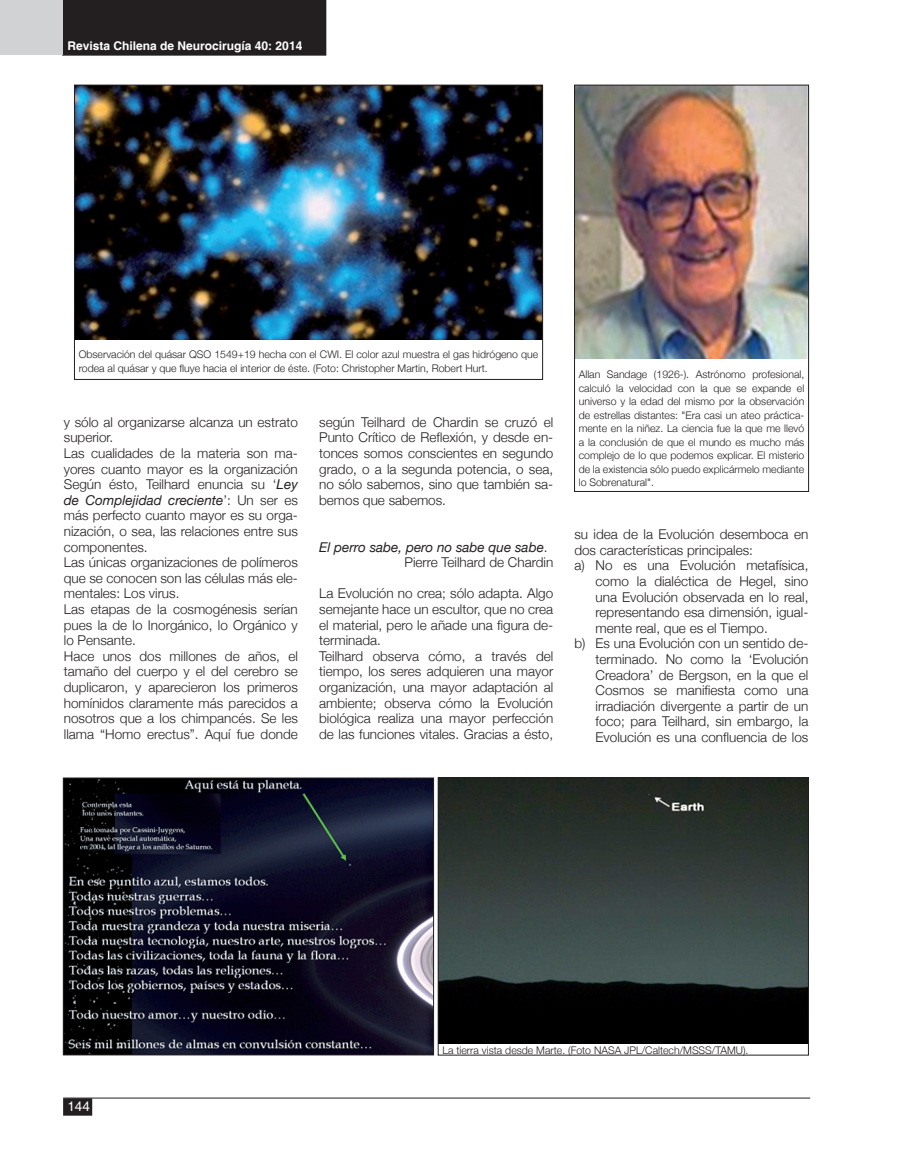
<style>
.page{position:relative;width:915px;height:1170px;background:#fff}
.page>*{position:absolute;margin:0;border:0;box-sizing:border-box;transform-origin:0 0}
.t1{font:300 13.5px/15.6px "Helvetica Neue";color:#231f20;text-align:justify}
.t2{font:italic 13.5px "Helvetica Neue";color:#231f20}
.t3{font:13.5px "Helvetica";color:#fff}
.t4{font:700 12px "Helvetica";color:#fff}
.t5{font:300 10.5px/13.5px "Helvetica Neue";color:#231f20}
.s1{font-weight:400;font-style:italic}
.s2{font-weight:300;font-style:normal}
</style>
<div class="page">
<div style="left:64px;top:1098px;width:27px;height:16px;background:#231f20"></div>
<div style="left:63px;top:1098px;width:29px;height:17px;border:2px solid #231f20"></div>
<hr style="left:63px;top:1097px;width:747px;height:1px;background:#231f20">
<div style="left:62px;top:0;width:264px;height:56px;background:#231f20"></div>
<div style="left:0;top:0;width:62px;height:55px;background:#d1d2d4"></div>
<img style="left:76px;top:87px;width:464px;height:252px">
<div style="left:74px;top:85px;width:468px;height:294px;border:1px solid #231f20"></div>
<img style="left:576px;top:87px;width:230px;height:272px">
<div style="left:574px;top:85px;width:234px;height:406px;border:1px solid #231f20"></div>
<img style="left:65px;top:779px;width:366px;height:273px">
<div style="left:63px;top:777px;width:370px;height:277px;border:1px solid #231f20"></div>
<img style="left:440px;top:779px;width:366px;height:264px">
<div style="left:438px;top:777px;width:370px;height:278px;border:1px solid #231f20"></div>
<p class="t4" style="left:67px;top:39px;width:236px">Revista Chilena de Neurocirugía 40: 2014</p>
<p class="t5" style="left:79px;top:347px;width:461px">Observación del quásar QSO 1549+19 hecha con el CWI. El color azul muestra el gas hidrógeno que rodea al quásar y que fluye hacia el interior de éste. (Foto: Christopher Martin, Robert Hurt.</p>
<p class="t1" style="left:64px;top:413px;width:235px">y sólo al organizarse alcanza un estrato superior.</p>
<p class="t1" style="left:64px;top:444px;width:235px">Las cualidades de la materia son ma&shy;yores cuanto mayor es la organización Según ésto, Teilhard enuncia su ‘<span class="s1">Ley de Complejidad creciente</span>’: Un ser es más perfecto cuanto mayor es su orga&shy;nización, o sea, las relaciones entre sus componentes.</p>
<p class="t1" style="left:64px;top:554px;width:235px">Las únicas organizaciones de polímeros que se conocen son las células más ele&shy;mentales: Los virus.</p>
<p class="t1" style="left:64px;top:600px;width:235px">Las etapas de la cosmogénesis serían pues la de lo Inorgánico, lo Orgánico y lo Pensante.</p>
<p class="t1" style="left:64px;top:647px;width:235px">Hace unos dos millones de años, el tamaño del cuerpo y el del cerebro se duplicaron, y aparecieron los primeros homínidos claramente más parecidos a nosotros que a los chimpancés. Se les llama “Homo erectus”. Aquí fue donde</p>
<p class="t1" style="left:319px;top:413px;width:235px">según Teilhard de Chardin se cruzó el Punto Crítico de Reflexión, y desde en&shy;tonces somos conscientes en segundo grado, o a la segunda potencia, o sea, no sólo sabemos, sino que también sa&shy;bemos que sabemos.</p>
<p class="t2" style="left:319px;top:535px;width:230px">El perro sabe, pero no sabe que sabe<span class="s2">.</span></p>
<p class="t1" style="left:404px;top:554px;width:150px">Pierre Teilhard de Chardin</p>
<p class="t1" style="left:319px;top:585px;width:235px">La Evolución no crea; sólo adapta. Algo semejante hace un escultor, que no crea el material, pero le añade una figura de&shy;terminada.</p>
<p class="t1" style="left:319px;top:647px;width:235px">Teilhard observa cómo, a través del tiempo, los seres adquieren una mayor organización, una mayor adaptación al ambiente; observa cómo la Evolución biológica realiza una mayor perfección de las funciones vitales. Gracias a ésto,</p>
<p class="t5" style="left:578px;top:367px;width:227px;text-align:justify">Allan Sandage (1926-). Astrónomo profesional, calculó la velocidad con la que se expande el universo y la edad del mismo por la observación de estrellas distantes: "Era casi un ateo práctica&shy;mente en la niñez. La ciencia fue la que me llevó a la conclusión de que el mundo es mucho más complejo de lo que podemos explicar. El misterio de la existencia sólo puedo explicármelo mediante lo Sobrenatural".</p>
<p class="t1" style="left:574px;top:525px;width:235px">su idea de la Evolución desemboca en dos características principales:</p>
<p class="t1" style="left:595px;top:557px;width:214px;text-indent:-21px">a) No es una Evolución metafísica, como la dialéctica de Hegel, sino una Evolución observada en lo real, representando esa dimensión, igual&shy;mente real, que es el Tiempo.</p>
<p class="t1" style="left:595px;top:635px;width:214px;text-indent:-21px">b) Es una Evolución con un sentido de&shy;terminado. No como la ‘Evolución Creadora’ de Bergson, en la que el Cosmos se manifiesta como una irradiación divergente a partir de un foco; para Teilhard, sin embargo, la Evolución es una confluencia de los</p>
<p class="t3" style="left:67px;top:1098px;width:24px">144</p>
<p class="t5" style="left:442px;top:1042px;width:307px">La tierra vista desde Marte. (Foto NASA JPL/Caltech/MSSS/TAMU).</p>
</div>
